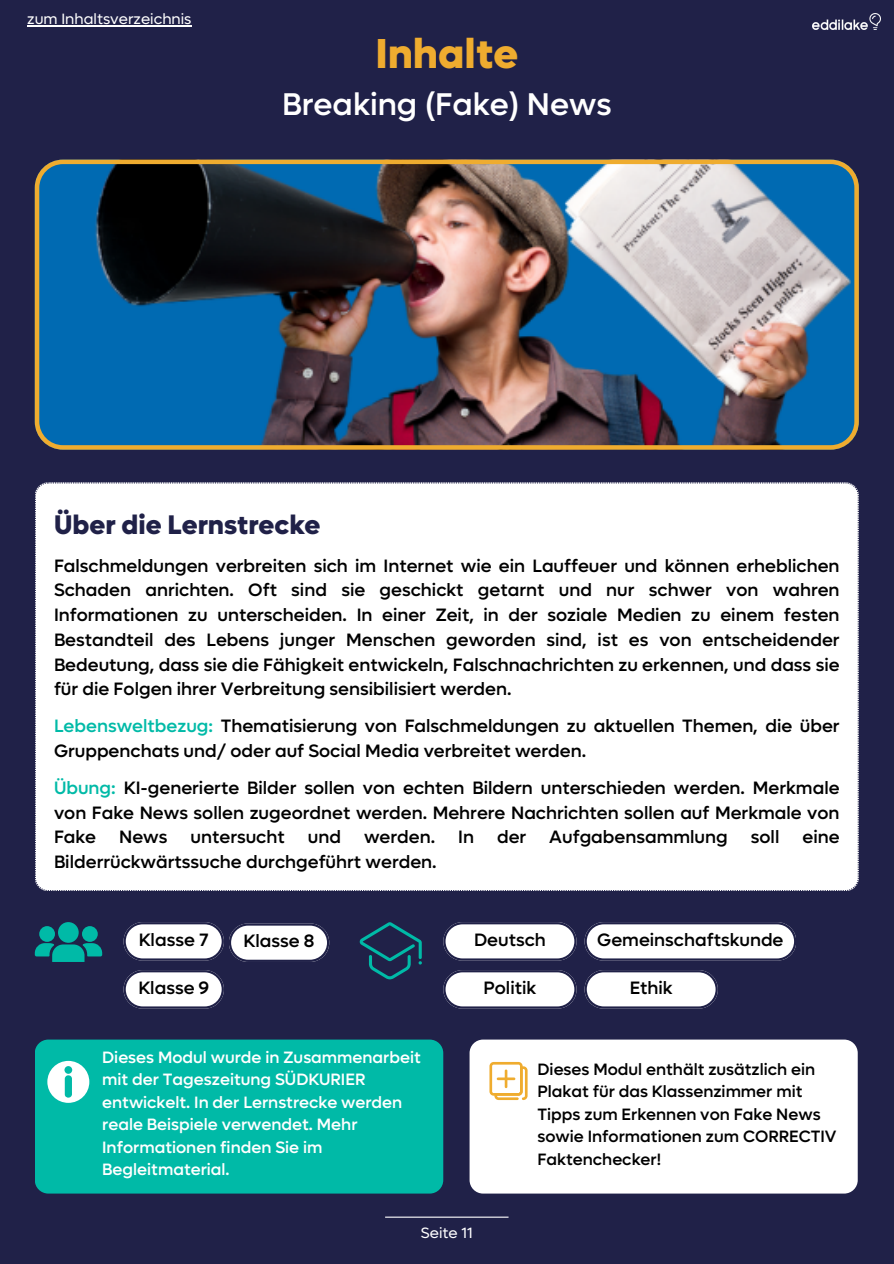
<style>
.page{position:relative;width:894px;height:1264px;background:#fff}
.page>*{position:absolute;margin:0;border:0;box-sizing:border-box;transform-origin:0 0}
.t1{font:800 42px "Lufga";color:#efac2f}
.t2{font:500 31.5px "Lufga";color:#fff}
.t3{font:800 27px "Lufga";color:#202148}
.t4{font:500 18px/24.8px "Lufga";color:#000;text-align:justify}
.t5{font:500 16.5px/22.5px "Lufga";color:#fff}
.t6{font:500 16.5px/22.5px "Lufga";color:#000}
.t7{font:15px "Lufga";color:#fff}
.s1{color:#00baa7}
</style>
<div class="page">
<div style="left:0;top:0;width:893px;height:1263px;background:#202148"></div>
<img style="left:35px;top:160px;width:823px;height:289px">
<div style="left:35px;top:482px;width:823px;height:408px;background:#fff"></div>
<div style="left:35px;top:1039px;width:408px;height:154px;background:#00baa7;border-radius:13px"></div>
<svg style="left:47px;top:1060px;width:42px;height:42px"></svg>
<div style="left:39px;top:926px;width:16px;height:15px;background:#00baa7;border-radius:50%"></div>
<div style="left:82px;top:926px;width:16px;height:15px;background:#00baa7;border-radius:50%"></div>
<div style="left:58px;top:922px;width:21px;height:20px;background:#00baa7;border-radius:50%"></div>
<svg style="left:35px;top:943px;width:67px;height:18px"></svg>
<svg style="left:359px;top:922px;width:62px;height:57px"></svg>
<svg style="left:584px;top:922px;width:212px;height:38px;background:#dddde3"></svg>
<svg style="left:123px;top:922px;width:206px;height:39px"></svg>
<svg style="left:443px;top:922px;width:133px;height:38px;background:#d7d7de"></svg>
<svg style="left:443px;top:970px;width:133px;height:38px;background:#d7d7de"></svg>
<svg style="left:584px;top:970px;width:133px;height:38px;background:#d7d7de"></svg>
<img style="left:812px;top:13px;width:67px;height:16px">
<hr style="left:385px;top:1216px;width:123px;height:1px;background:#fff">
<svg style="left:123px;top:970px;width:101px;height:38px;background:#d0d0d8"></svg>
<hr style="left:27px;top:26px;width:164px;height:1px;background:#fff">
<div style="left:469px;top:1039px;width:388px;height:154px;background:#fff;border-radius:14px"></div>
<svg style="left:489px;top:1061px;width:38px;height:39px"></svg>
<h4 class="t7" style="left:27px;top:10px;width:166px">zum Inhaltsverzeichnis</h4>
<h4 class="t1" style="left:375px;top:27px;width:144px">Inhalte</h4>
<p class="t2" style="left:282px;top:91px;width:331px">Breaking (Fake) News</p>
<h4 class="t3" style="left:54px;top:508px;width:268px">Über die Lernstrecke</h4>
<h4 class="t4" style="left:54px;top:554px;width:786px">Falschmeldungen verbreiten sich im Internet wie ein Lauffeuer und können erheblichen Schaden anrichten. Oft sind sie geschickt getarnt und nur schwer von wahren Informationen zu unterscheiden. In einer Zeit, in der soziale Medien zu einem festen Bestandteil des Lebens junger Menschen geworden sind, ist es von entscheidender Bedeutung, dass sie die Fähigkeit entwickeln, Falschnachrichten zu erkennen, und dass sie für die Folgen ihrer Verbreitung sensibilisiert werden.</h4>
<h4 class="t4" style="left:54px;top:714px;width:786px"><span class="s1">Lebensweltbezug:</span> Thematisierung von Falschmeldungen zu aktuellen Themen, die über<br>Gruppenchats und/ oder auf Social Media verbreitet werden.</h4>
<p class="t4" style="left:54px;top:776px;width:786px"><span class="s1">Übung:</span> KI-generierte Bilder sollen von echten Bildern unterschieden werden. Merkmale von Fake News sollen zugeordnet werden. Mehrere Nachrichten sollen auf Merkmale von Fake</p>
<p class="t4" style="left:119px;top:825px;width:50px">News</p>
<p class="t4" style="left:190px;top:825px;width:96px">untersucht</p>
<p class="t4" style="left:308px;top:825px;width:35px">und</p>
<p class="t4" style="left:364px;top:825px;width:73px">werden.</p>
<p class="t4" style="left:458px;top:825px;width:17px">In</p>
<p class="t4" style="left:497px;top:825px;width:31px">der</p>
<p class="t4" style="left:549px;top:825px;width:180px">Aufgabensammlung</p>
<p class="t4" style="left:750px;top:825px;width:30px">soll</p>
<p class="t4" style="left:802px;top:825px;width:39px">eine</p>
<p class="t4" style="left:54px;top:850px;width:384px">Bilderrückwärtssuche durchgeführt werden.</p>
<p class="t4" style="left:139px;top:928px;width:71px">Klasse 7</p>
<h2 class="t4" style="left:243px;top:929px;width:72px">Klasse 8</h2>
<p class="t4" style="left:474px;top:928px;width:73px">Deutsch</p>
<h1 class="t4" style="left:597px;top:928px;width:188px">Gemeinschaftskunde</h1>
<h4 class="t4" style="left:138px;top:976px;width:72px">Klasse 9</h4>
<h3 class="t4" style="left:483px;top:976px;width:54px">Politik</h3>
<h4 class="t4" style="left:629px;top:976px;width:44px">Ethik</h4>
<h4 class="t5" style="left:102px;top:1046px;width:320px">Dieses Modul wurde in Zusammenarbeit mit der Tageszeitung SÜDKURIER entwickelt. In der Lernstrecke werden reale Beispiele verwendet. Mehr<br>Informationen finden Sie im<br>Begleitmaterial.</h4>
<h4 class="t7" style="left:421px;top:1223px;width:53px">Seite 11</h4>
<p class="t6" style="left:537px;top:1059px;width:300px">Dieses Modul enthält zusätzlich ein<br>Plakat für das Klassenzimmer mit<br>Tipps zum Erkennen von Fake News sowie Informationen zum CORRECTIV<br>Faktenchecker!</p>
</div>
